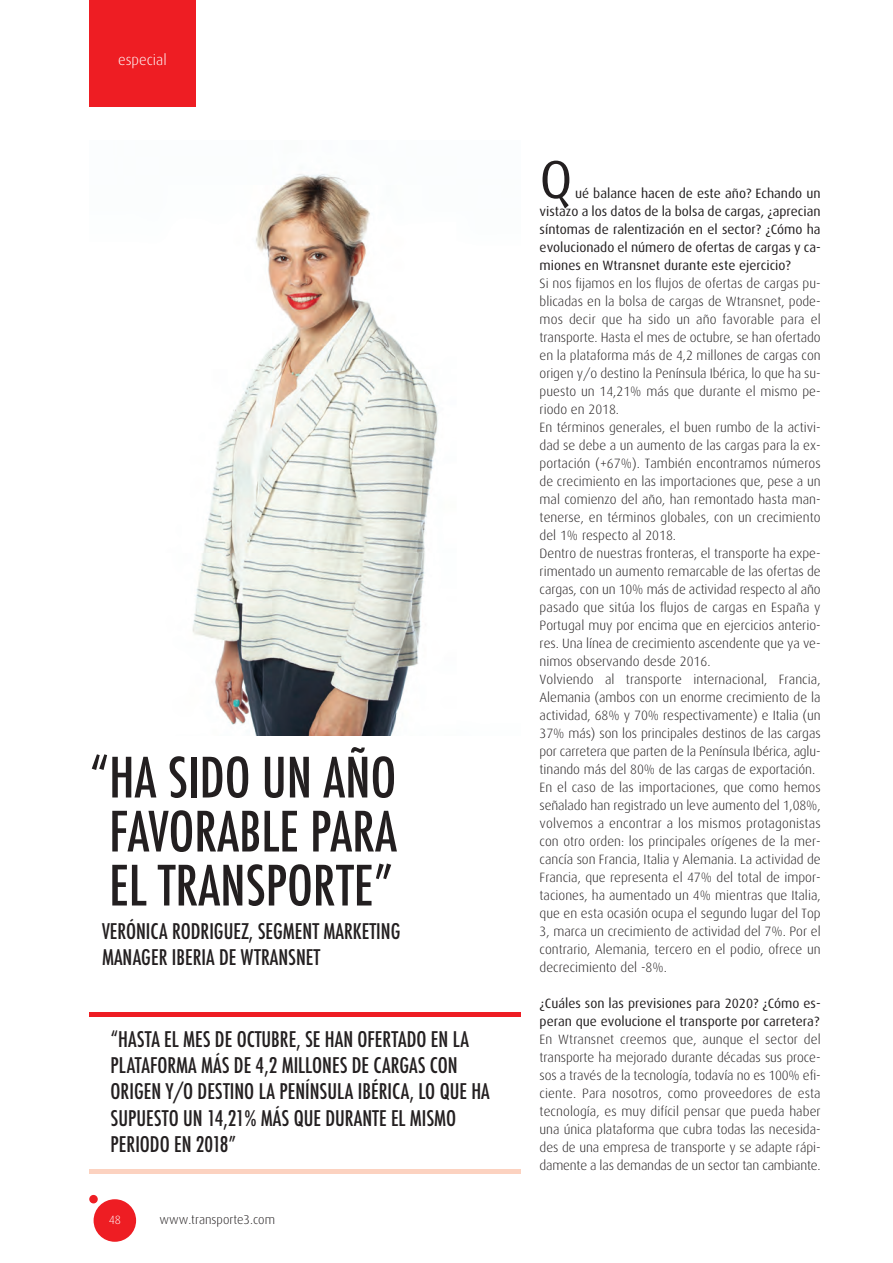
<style>
.page{position:relative;width:893px;height:1263px;background:#fff}
.page>*{position:absolute;margin:0;border:0;box-sizing:border-box;transform-origin:0 0}
.t1{font:500 condensed 54px/54px "Futura";color:#231f20;text-align:justify}
.t2{font:54px "Dax";color:#231f20}
.t3{font:500 condensed 21px/26.2px "Futura";color:#231f20}
.t4{font:300 15px "Dax";color:#fff}
.t5{font:300 13.5px/18px "Dax";color:#231f20}
.t6{font:300 12.75px "Dax";color:#231f20}
.t7{font:300 12px "Dax";color:#fff}
.s1{color:#fff}
.s2{font-weight:400}
</style>
<div class="page">
<div style="left:89px;top:0;width:107px;height:106px;background:#ee1d23"></div>
<div style="left:94px;top:1199px;width:42px;height:43px;background:#ee1d23;border-radius:50%"></div>
<div style="left:89px;top:1195px;width:9px;height:8px;background:#ee1d23;border-radius:50%"></div>
<img style="left:192px;top:174px;width:246px;height:562px">
<hr style="left:89px;top:1012px;width:431px;height:4px;background:#ee1d23">
<div style="left:89px;top:1169px;width:431px;height:5px;background:#fcd2c0"></div>
<p class="t4" style="left:118px;top:53px;width:50px">especial</p>
<p class="t1" style="left:89px;top:752px;width:309px">“HA SIDO UN AÑO <span class="s1">“</span>FAVORABLE PARA <span class="s1">“</span>EL TRANSPORTE”</p>
<p class="t3" style="left:102px;top:918px;width:300px">VERÓNICA RODRIGUEZ, SEGMENT MARKETING<br>MANAGER IBERIA DE WTRANSNET</p>
<p class="t3" style="left:111px;top:1026px;width:381px">“HASTA EL MES DE OCTUBRE, SE HAN OFERTADO EN LA PLATAFORMA MÁS DE 4,2 MILLONES DE CARGAS CON ORIGEN Y/O DESTINO LA PENÍNSULA IBÉRICA, LO QUE HA SUPUESTO UN 14,21% MÁS QUE DURANTE EL MISMO PERIODO EN 2018”</p>
<p class="t7" style="left:109px;top:1215px;width:14px">48</p>
<p class="t6" style="left:159px;top:1214px;width:117px">www.transporte3.com</p>
<p class="t2" style="left:540px;top:156px;width:34px">Q</p>
<p class="t5" style="left:540px;top:186px;width:283px;text-indent:35px"><span class="s2">ué balance hacen de este año? Echando un vistazo a los datos de la bolsa de cargas, ¿aprecian síntomas de ralentización en el sector? ¿Cómo ha evolucionado el número de ofertas de cargas y ca&shy;miones en Wtransnet durante este ejercicio?<br></span>Si nos fijamos en los flujos de ofertas de cargas pu&shy;blicadas en la bolsa de cargas de Wtransnet, pode&shy;mos decir que ha sido un año favorable para el transporte. Hasta el mes de octubre, se han ofertado en la plataforma más de 4,2 millones de cargas con origen y/o destino la Península Ibérica, lo que ha su&shy;puesto un 14,21% más que durante el mismo pe&shy;riodo en 2018.<br>En términos generales, el buen rumbo de la activi&shy;dad se debe a un aumento de las cargas para la ex&shy;portación (+67%). También encontramos números de crecimiento en las importaciones que, pese a un mal comienzo del año, han remontado hasta man&shy;tenerse, en términos globales, con un crecimiento del 1% respecto al 2018.<br>Dentro de nuestras fronteras, el transporte ha expe&shy;rimentado un aumento remarcable de las ofertas de cargas, con un 10% más de actividad respecto al año pasado que sitúa los flujos de cargas en España y Portugal muy por encima que en ejercicios anterio&shy;res. Una línea de crecimiento ascendente que ya ve&shy;nimos observando desde 2016.<br>Volviendo al transporte internacional, Francia, Alemania (ambos con un enorme crecimiento de la actividad, 68% y 70% respectivamente) e Italia (un 37% más) son los principales destinos de las cargas por carretera que parten de la Península Ibérica, aglu&shy;tinando más del 80% de las cargas de exportación.<br>En el caso de las importaciones, que como hemos señalado han registrado un leve aumento del 1,08%, volvemos a encontrar a los mismos protagonistas con otro orden: los principales orígenes de la mer&shy;cancía son Francia, Italia y Alemania. La actividad de Francia, que representa el 47% del total de impor&shy;taciones, ha aumentado un 4% mientras que Italia, que en esta ocasión ocupa el segundo lugar del Top 3, marca un crecimiento de actividad del 7%. Por el contrario, Alemania, tercero en el podio, ofrece un decrecimiento del -8%.</p>
<p class="t5" style="left:540px;top:995px;width:283px;text-align:justify"><span class="s2">¿Cuáles son las previsiones para 2020? ¿Cómo es&shy;peran que evolucione el transporte por carretera?<br></span>En Wtransnet creemos que, aunque el sector del transporte ha mejorado durante décadas sus proce&shy;sos a través de la tecnología, todavía no es 100% efi&shy;ciente. Para nosotros, como proveedores de esta tecnología, es muy difícil pensar que pueda haber una única plataforma que cubra todas las necesida&shy;des de una empresa de transporte y se adapte rápi&shy;damente a las demandas de un sector tan cambiante.</p>
</div>
